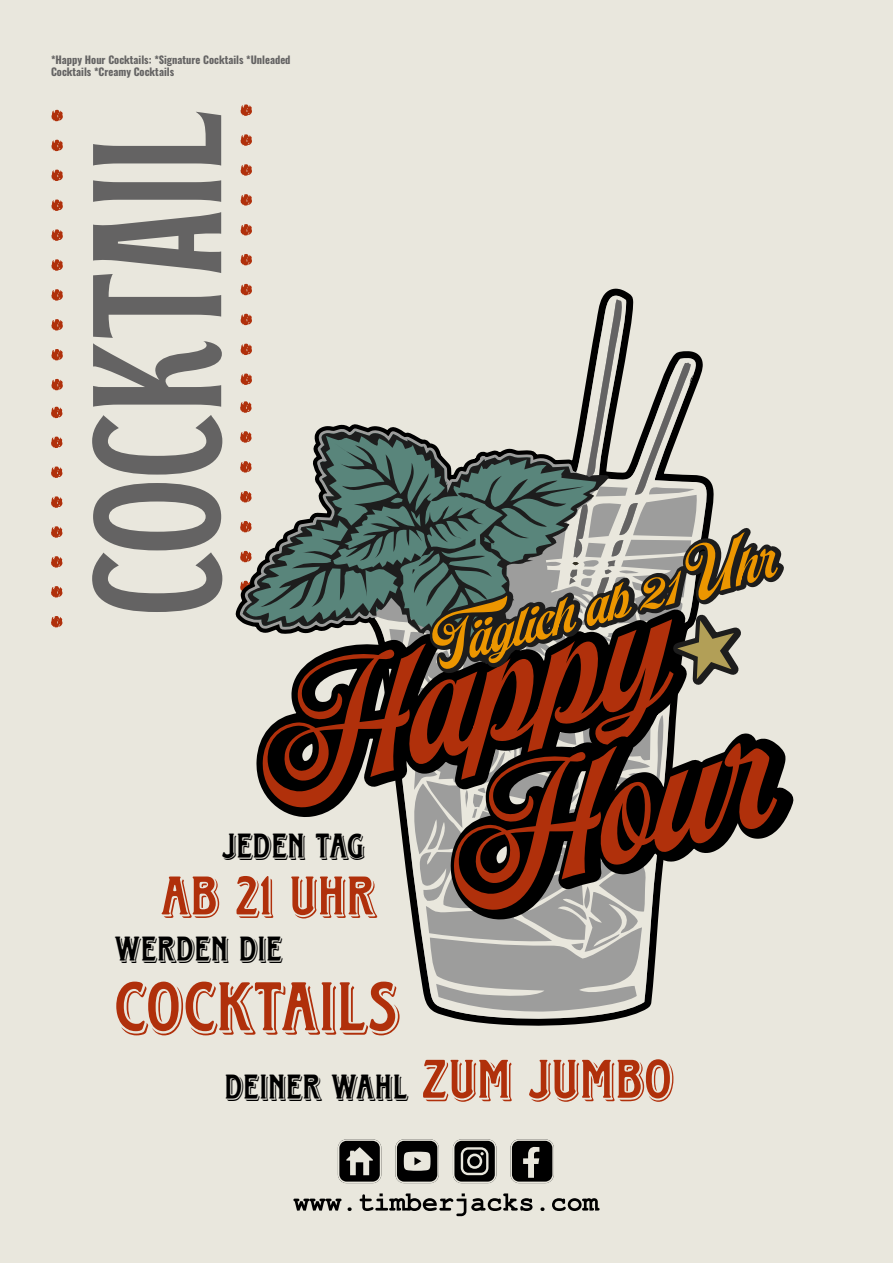
<style>
.page{position:relative;width:893px;height:1263px;background:#e9e7dd}
.page>*{position:absolute;margin:0;border:0;box-sizing:border-box;transform-origin:0 0}
.t1{font:78.6px "Horndon D";color:#b0300b}
.t2{font:62.1px "Horndon D";letter-spacing:.005em;color:#b0300b}
.t3{font:39.3px "Horndon D";color:#000}
.t4{font:700 10.5px/12.6px "Oswald";color:#646363}
.s1{font-size:62.1px;color:#b0300b}
</style>
<div class="page">
<svg style="left:92px;top:112px;width:130px;height:500px"></svg>
<svg style="left:241px;top:104px;width:11px;height:182px"></svg>
<svg style="left:51px;top:407px;width:11px;height:220px"></svg>
<svg style="left:51px;top:110px;width:12px;height:280px"></svg>
<svg style="left:243px;top:374px;width:451px;height:251px"></svg>
<svg style="left:587px;top:294px;width:37px;height:185px"></svg>
<svg style="left:635px;top:360px;width:57px;height:119px"></svg>
<svg style="left:247px;top:481px;width:194px;height:534px"></svg>
<svg style="left:261px;top:619px;width:180px;height:191px"></svg>
<svg style="left:429px;top:479px;width:355px;height:239px"></svg>
<svg style="left:430px;top:532px;width:348px;height:137px"></svg>
<svg style="left:644px;top:586px;width:121px;height:46px"></svg>
<svg style="left:441px;top:632px;width:353px;height:394px"></svg>
<svg style="left:777px;top:738px;width:7px;height:175px"></svg>
<svg style="left:452px;top:738px;width:325px;height:175px"></svg>
<svg style="left:293px;top:1193px;width:307px;height:23px"></svg>
<svg style="left:510px;top:1139px;width:44px;height:44px"></svg>
<svg style="left:453px;top:1139px;width:43px;height:44px"></svg>
<svg style="left:395px;top:1139px;width:44px;height:44px"></svg>
<svg style="left:338px;top:1139px;width:43px;height:44px"></svg>
<p class="t4" style="left:51px;top:54px;width:241px">*Happy Hour Cocktails: *Signature Cocktails *Unleaded<br>Cocktails *Creamy Cocktails</p>
<h3 class="t3" style="left:223px;top:824px;width:144px">JEDEN TAG</h3>
<h2 class="t2" style="left:162px;top:862px;width:216px">AB 21 UHR</h2>
<h3 class="t3" style="left:115px;top:928px;width:169px">WERDEN DIE</h3>
<h1 class="t1" style="left:115px;top:964px;width:287px">COCKTAILS</h1>
<h3 class="t3" style="left:225px;top:1066px;width:451px">DEINER WAHL <span class="s1">ZUM JUMBO</span></h3>
</div>
